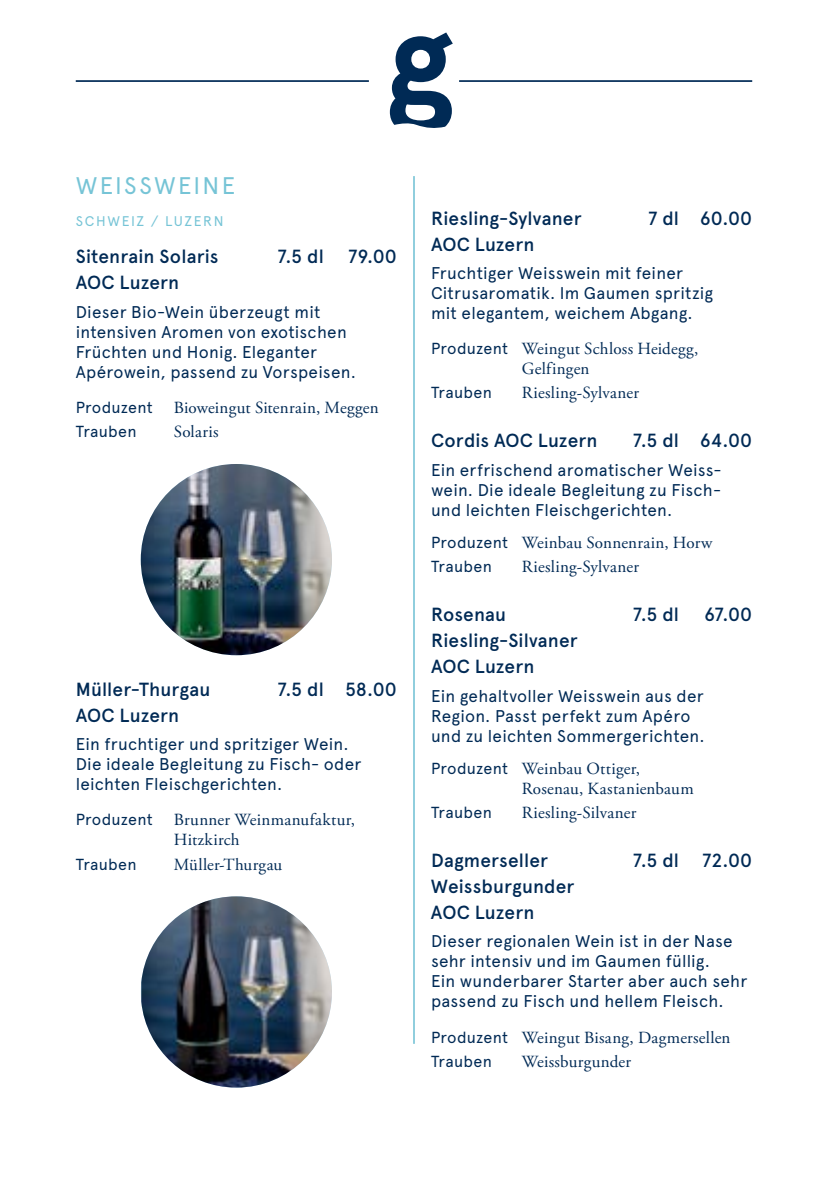
<style>
.page{position:relative;width:828px;height:1180px;background:#fff}
.page>*{position:absolute;margin:0;border:0;box-sizing:border-box;transform-origin:0 0}
.t1{font:24px "Apercu Pro";letter-spacing:.095em;color:#76c4d6}
.t2{font:500 19px/26px "Apercu Pro";letter-spacing:.01em;color:#002a55}
.t3{font:17px/20px "Apercu Pro";letter-spacing:.015em;color:#002a55}
.t4{font:17px/20px "Adobe Garamond Pro";letter-spacing:.015em;color:#002a55}
.t5{font:16px "Apercu Pro";letter-spacing:.015em;color:#002a55}
.t6{font:14px "Apercu Pro";letter-spacing:.11em;color:#76c4d6}
.s1{font-family:"Apercu Pro";font-size:16px}
</style>
<div class="page">
<hr style="left:76px;top:80px;width:293px;height:2px;background:#002a55">
<hr style="left:459px;top:80px;width:293px;height:2px;background:#002a55">
<svg style="left:390px;top:32px;width:63px;height:96px"></svg>
<hr style="left:413px;top:176px;width:2px;height:867px;background:#90cedd">
<img style="left:141px;top:464px;width:191px;height:191px;border-radius:96px">
<img style="left:141px;top:896px;width:191px;height:191px">
<h1 class="t1" style="left:76px;top:168px;width:161px">WEISSWEINE</h1>
<p class="t6" style="left:76px;top:210px;width:149px">SCHWEIZ / LUZERN</p>
<p class="t2" style="left:76px;top:242px;width:144px">Sitenrain Solaris</p>
<p class="t2" style="left:277px;top:242px;width:48px">7.5 dl</p>
<p class="t2" style="left:348px;top:242px;width:50px">79.00</p>
<p class="t2" style="left:76px;top:268px;width:105px">AOC Luzern</p>
<p class="t3" style="left:76px;top:300px;width:282px">Dieser Bio-Wein überzeugt mit intensiven Aromen von exotischen Früchten und Honig. Eleganter Apérowein, passend zu Vorspeisen.</p>
<p class="t4" style="left:76px;top:398px;width:304px"><span class="s1">Produzent</span> Bioweingut Sitenrain, Meggen</p>
<p class="t5" style="left:76px;top:419px;width:62px">Trauben</p>
<p class="t4" style="left:174px;top:422px;width:46px">Solaris</p>
<p class="t2" style="left:76px;top:675px;width:136px">Müller-Thurgau</p>
<p class="t2" style="left:277px;top:675px;width:121px">7.5 dl 58.00</p>
<p class="t2" style="left:76px;top:701px;width:105px">AOC Luzern</p>
<p class="t3" style="left:76px;top:733px;width:287px">Ein fruchtiger und spritziger Wein.<br>Die ideale Begleitung zu Fisch- oder leichten Fleischgerichten.</p>
<p class="t4" style="left:174px;top:810px;width:183px;text-indent:-98px"><span class="s1">Produzent</span> Brunner Weinmanufaktur,<br>Hitzkirch</p>
<p class="t5" style="left:76px;top:851px;width:62px">Trauben</p>
<p class="t4" style="left:174px;top:854px;width:110px">Müller-Thurgau</p>
<p class="t2" style="left:431px;top:204px;width:152px">Riesling-Sylvaner</p>
<p class="t2" style="left:648px;top:204px;width:105px">7 dl 60.00</p>
<p class="t2" style="left:431px;top:230px;width:105px">AOC Luzern</p>
<p class="t3" style="left:431px;top:262px;width:284px">Fruchtiger Weisswein mit feiner<br>Citrusaromatik. Im Gaumen spritzig mit elegantem, weichem Abgang.</p>
<p class="t4" style="left:522px;top:339px;width:178px;text-indent:-91px"><span class="s1">Produzent</span> Weingut Schloss Heidegg,<br>Gelfingen</p>
<p class="t5" style="left:431px;top:381px;width:62px">Trauben</p>
<p class="t4" style="left:522px;top:383px;width:119px">Riesling-Sylvaner</p>
<p class="t2" style="left:431px;top:426px;width:168px">Cordis AOC Luzern</p>
<p class="t2" style="left:633px;top:426px;width:121px">7.5 dl 64.00</p>
<p class="t3" style="left:431px;top:458px;width:292px;text-align:justify">Ein erfrischend aromatischer Weiss&shy;wein. Die ideale Begleitung zu Fisch&shy;und leichten Fleischgerichten.</p>
<p class="t4" style="left:431px;top:533px;width:283px"><span class="s1">Produzent</span> Weinbau Sonnenrain, Horw</p>
<p class="t5" style="left:431px;top:554px;width:62px">Trauben</p>
<p class="t4" style="left:522px;top:557px;width:119px">Riesling-Sylvaner</p>
<p class="t2" style="left:431px;top:600px;width:77px">Rosenau</p>
<p class="t2" style="left:633px;top:600px;width:48px">7.5 dl</p>
<p class="t2" style="left:704px;top:600px;width:50px">67.00</p>
<p class="t2" style="left:431px;top:626px;width:148px">Riesling-Silvaner<br>AOC Luzern</p>
<p class="t3" style="left:431px;top:684px;width:275px">Ein gehaltvoller Weisswein aus der<br>Region. Passt perfekt zum Apéro und zu leichten Sommergerichten.</p>
<p class="t4" style="left:522px;top:759px;width:173px;text-indent:-91px"><span class="s1">Produzent</span> Weinbau Ottiger,<br>Rosenau, Kastanienbaum</p>
<p class="t5" style="left:431px;top:800px;width:62px">Trauben</p>
<p class="t4" style="left:522px;top:803px;width:116px">Riesling-Silvaner</p>
<p class="t2" style="left:431px;top:846px;width:119px">Dagmerseller</p>
<p class="t2" style="left:633px;top:846px;width:121px">7.5 dl 72.00</p>
<p class="t2" style="left:431px;top:872px;width:145px">Weissburgunder<br>AOC Luzern</p>
<p class="t3" style="left:431px;top:930px;width:318px">Dieser regionalen Wein ist in der Nase sehr intensiv und im Gaumen füllig.<br>Ein wunderbarer Starter aber auch sehr passend zu Fisch und hellem Fleisch.</p>
<p class="t4" style="left:431px;top:1027px;width:301px"><span class="s1">Produzent</span> Weingut Bisang, Dagmersellen</p>
<p class="t5" style="left:431px;top:1048px;width:62px">Trauben</p>
<p class="t4" style="left:522px;top:1051px;width:111px">Weissburgunder</p>
</div>
